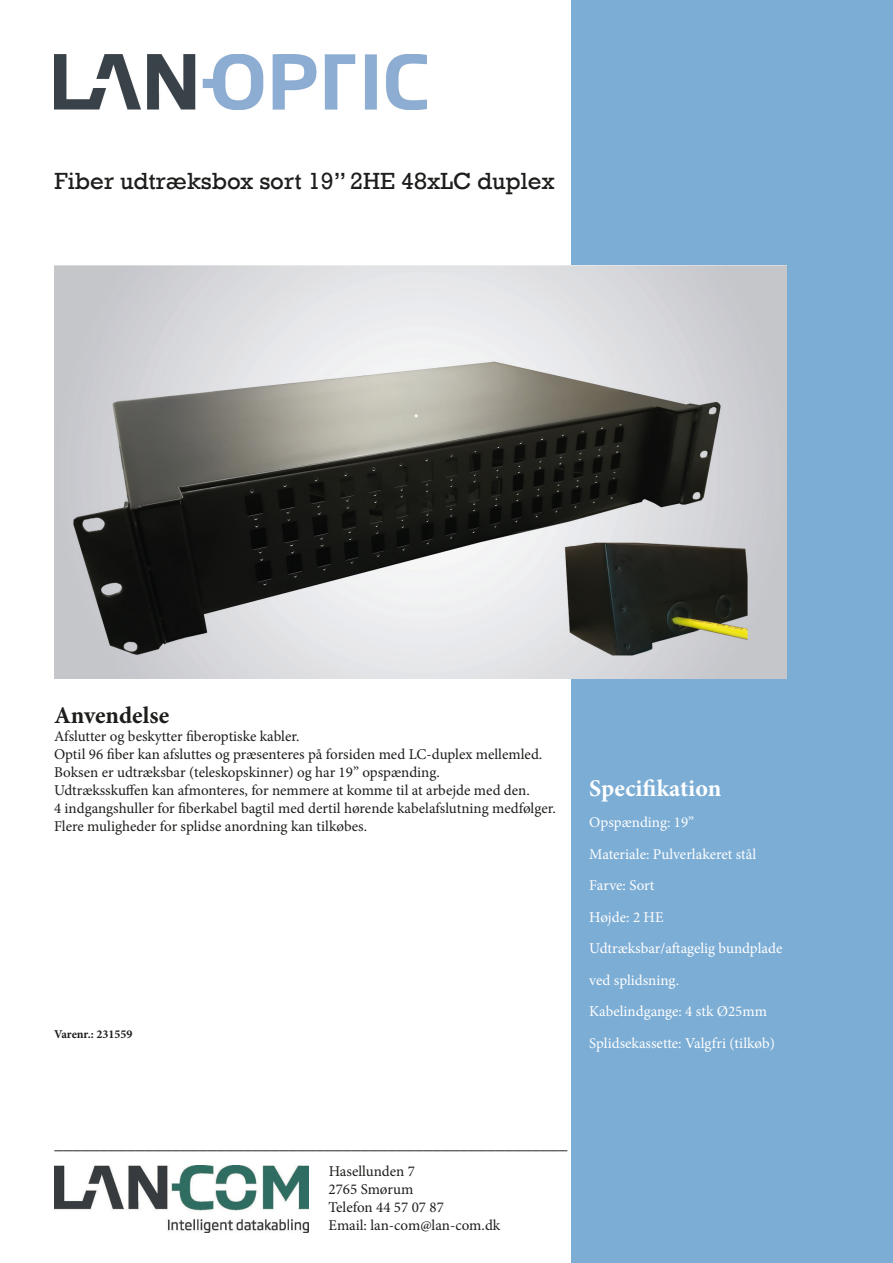
<style>
.page{position:relative;width:893px;height:1263px;background:#fff}
.page>*{position:absolute;margin:0;border:0;box-sizing:border-box;transform-origin:0 0}
.t1{font:24px "Rockwell";color:#1d1d1b}
.t2{font:700 24px "Minion Pro";color:#fff}
.t3{font:700 24px "Minion Pro";letter-spacing:-.005em;color:#1d1d1b}
.t4{font:18px "Minion Pro";color:#1d1d1b}
.t5{font:15px "Minion Pro";color:#1d1d1b}
.t6{font:15px "Minion Pro";color:#fff}
.t7{font:700 12px "Minion Pro";color:#1d1d1b}
</style>
<div class="page">
<img style="left:54px;top:54px;width:372px;height:55px">
<div style="left:571px;top:0;width:322px;height:1263px;background:#7cadd5"></div>
<img style="left:54px;top:266px;width:733px;height:412px">
<img style="left:54px;top:1165px;width:254px;height:67px">
<p class="t1" style="left:54px;top:167px;width:502px">Fiber udtræksbox sort 19” 2HE 48xLC duplex</p>
<p class="t3" style="left:54px;top:699px;width:117px">Anvendelse</p>
<p class="t5" style="left:54px;top:726px;width:247px">Afslutter og beskytter fiberoptiske kabler.</p>
<p class="t5" style="left:54px;top:744px;width:490px">Optil 96 fiber kan afsluttes og præsenteres på forsiden med LC-duplex mellemled.</p>
<p class="t5" style="left:54px;top:762px;width:387px">Boksen er udtræksbar (teleskopskinner) og har 19” opspænding.</p>
<p class="t5" style="left:54px;top:780px;width:477px">Udtræksskuffen kan afmonteres, for nemmere at komme til at arbejde med den.</p>
<p class="t5" style="left:54px;top:798px;width:503px">4 indgangshuller for fiberkabel bagtil med dertil hørende kabelafslutning medfølger.</p>
<p class="t5" style="left:54px;top:816px;width:315px">Flere muligheder for splidse anordning kan tilkøbes.</p>
<p class="t7" style="left:54px;top:1025px;width:80px">Varenr.: 231559</p>
<p class="t2" style="left:589px;top:771px;width:133px">Specifikation</p>
<p class="t6" style="left:589px;top:812px;width:106px">Opspænding: 19”</p>
<p class="t6" style="left:589px;top:844px;width:168px">Materiale: Pulverlakeret stål</p>
<p class="t6" style="left:589px;top:875px;width:67px">Farve: Sort</p>
<p class="t6" style="left:589px;top:907px;width:76px">Højde: 2 HE</p>
<p class="t6" style="left:589px;top:938px;width:195px">Udtræksbar/aftagelig bundplade</p>
<p class="t6" style="left:589px;top:970px;width:91px">ved splidsning.</p>
<p class="t6" style="left:589px;top:1001px;width:179px">Kabelindgange: 4 stk Ø25mm</p>
<p class="t6" style="left:589px;top:1033px;width:187px">Splidsekassette: Valgfri (tilkøb)</p>
<p class="t4" style="left:54px;top:1131px;width:514px">_________________________________________________________</p>
<p class="t5" style="left:329px;top:1161px;width:88px">Hasellunden 7</p>
<p class="t5" style="left:328px;top:1179px;width:86px">2765 Smørum</p>
<p class="t5" style="left:328px;top:1197px;width:117px">Telefon 44 57 07 87</p>
<p class="t5" style="left:328px;top:1215px;width:173px">Email: lan-com@lan-com.dk</p>
</div>
